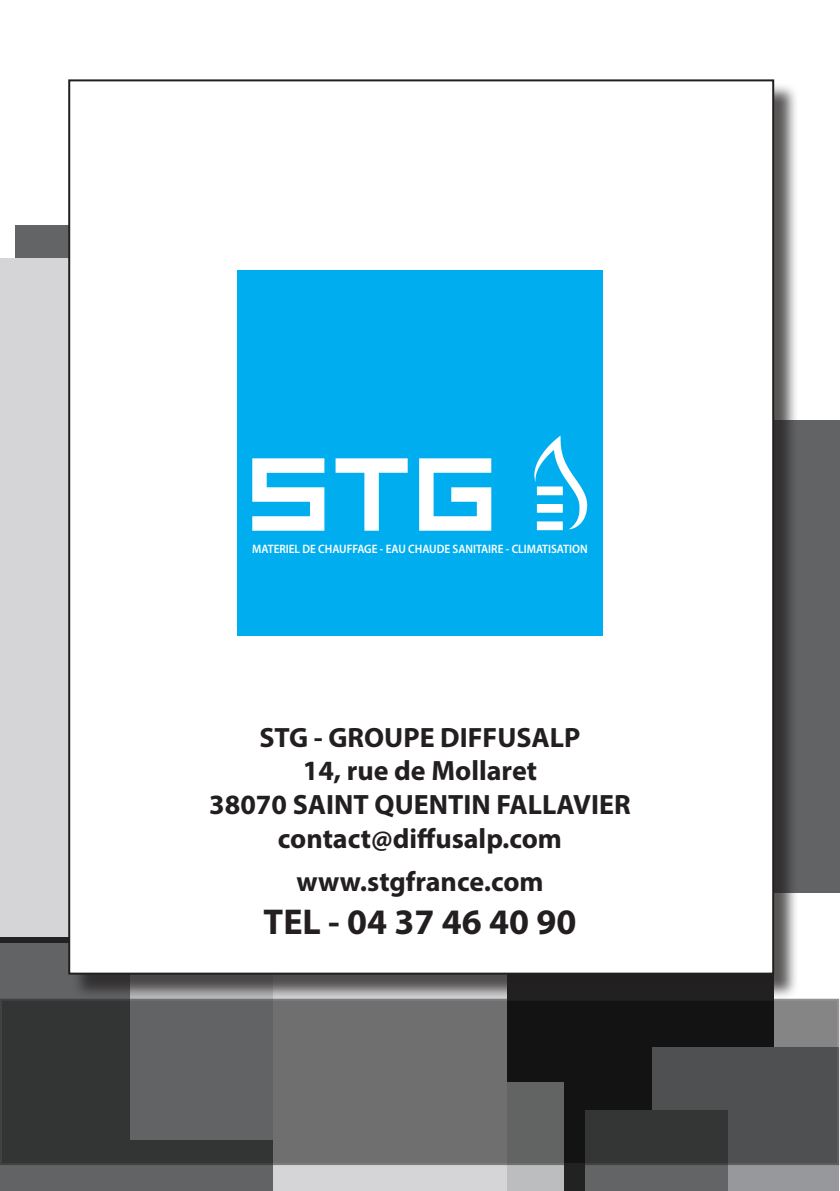
<style>
.page{position:relative;width:840px;height:1191px;background:#fff}
.page>*{position:absolute;margin:0;border:0;box-sizing:border-box;transform-origin:0 0}
.t1{font:700 36px "Myriad Pro";color:#231f20}
.t2{font:700 28px "Myriad Pro";color:#231f20}
.t3{font:600 12.2px "Myriad Pro";color:#fff;scale:.92 1}
</style>
<div class="page">
<div style="left:0;top:903px;width:316px;height:288px;background:#616365"></div>
<div style="left:575px;top:420px;width:264px;height:472px;background:#616365"></div>
<div style="left:652px;top:1047px;width:186px;height:144px;background:#96989c"></div>
<div style="left:16px;top:225px;width:142px;height:217px;background:#636466"></div>
<div style="left:433px;top:1082px;width:130px;height:109px;background:#bcbdbf"></div>
<div style="left:0;top:258px;width:117px;height:678px;background:#d5d5d8"></div>
<div style="left:273px;top:882px;width:233px;height:309px;background:#d5d5d8"></div>
<div style="left:585px;top:1110px;width:142px;height:81px;background:#636466"></div>
<div style="left:71px;top:82px;width:727px;height:917px;background:#231f20;opacity:.75"></div>
<div style="left:69px;top:80px;width:703px;height:893px;background:#fff"></div>
<svg style="left:3px;top:1001px;width:832px;height:161px;background:#4c4d4e"></svg>
<div style="left:0;top:998px;width:838px;height:167px;border:2px solid #231f20"></div>
<div style="left:237px;top:271px;width:365px;height:365px;background:#00aeef"></div>
<svg style="left:534px;top:435px;width:53px;height:95px"></svg>
<svg style="left:335px;top:458px;width:72px;height:73px"></svg>
<svg style="left:419px;top:458px;width:72px;height:73px"></svg>
<svg style="left:252px;top:458px;width:72px;height:73px"></svg>
<p class="t3" style="left:252px;top:541px;width:366px">MATERIEL DE CHAUFFAGE - EAU CHAUDE SANITAIRE - CLIMATISATION</p>
<p class="t2" style="left:259px;top:719px;width:322px">STG - GROUPE DIFFUSALP</p>
<p class="t2" style="left:303px;top:753px;width:236px">14, rue de Mollaret</p>
<p class="t2" style="left:209px;top:786px;width:422px">38070 SAINT QUENTIN FALLAVIER</p>
<p class="t2" style="left:278px;top:820px;width:285px">contact@diffusalp.com</p>
<p class="t2" style="left:296px;top:863px;width:248px">www.stgfrance.com</p>
<p class="t1" style="left:263px;top:898px;width:314px">TEL - 04 37 46 40 90</p>
</div>
